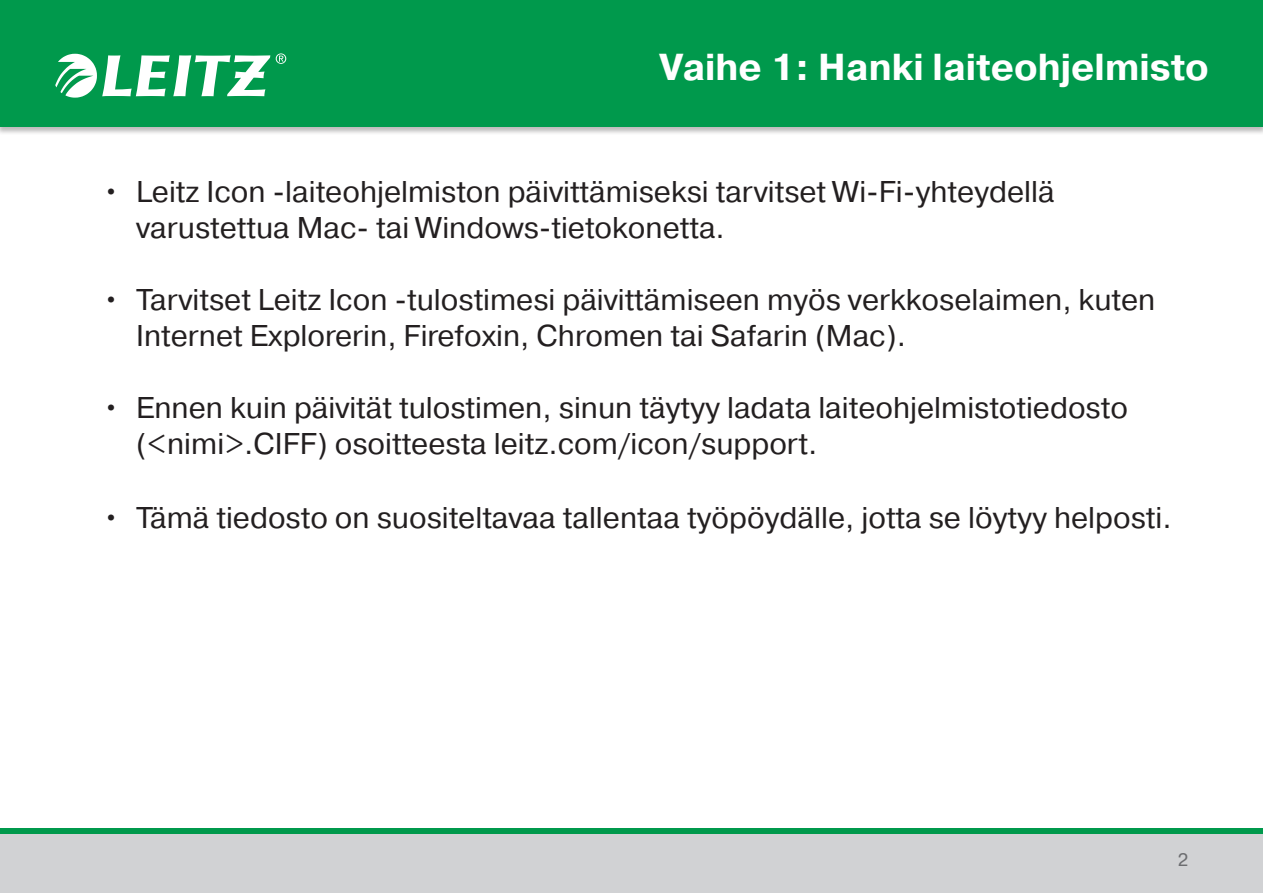
<style>
.page{position:relative;width:1263px;height:893px;background:#fff}
.page>*{position:absolute;margin:0;border:0;box-sizing:border-box;transform-origin:0 0}
.t1{font:700 37.5px "Pragmatica";color:#fff}
.t2{font:30px/36px "Pragmatica";color:#231f20}
.t3{font:18px "Pragmatica";color:#6c6d70}
</style>
<div class="page">
<div style="left:0;top:0;width:1263px;height:135px;background:#231f20;opacity:.3"></div>
<div style="left:0;top:0;width:1263px;height:126px;background:#00994c"></div>
<img style="left:55px;top:53px;width:231px;height:45px">
<div style="left:0;top:828px;width:1263px;height:6px;background:#00994c"></div>
<div style="left:0;top:834px;width:1263px;height:59px;background:#d1d2d4"></div>
<p class="t1" style="left:660px;top:43px;width:551px">Vaihe 1: Hanki laiteohjelmisto</p>
<p class="t2" style="left:136px;top:174px;width:920px;text-indent:-34px">• Leitz Icon -laiteohjelmiston päivittämiseksi tarvitset Wi-Fi-yhteydellä varustettua Mac- tai Windows-tietokonetta.</p>
<p class="t2" style="left:136px;top:282px;width:1021px;text-indent:-34px">• Tarvitset Leitz Icon -tulostimesi päivittämiseen myös verkkoselaimen, kuten<br>Internet Explorerin, Firefoxin, Chromen tai Safarin (Mac).</p>
<p class="t2" style="left:136px;top:390px;width:993px;text-indent:-34px">• Ennen kuin päivität tulostimen, sinun täytyy ladata laiteohjelmistotiedosto (&lt;nimi&gt;.CIFF) osoitteesta leitz.com/icon/support.</p>
<p class="t2" style="left:102px;top:500px;width:1071px">• Tämä tiedosto on suositeltavaa tallentaa työpöydälle, jotta se löytyy helposti.</p>
<p class="t3" style="left:1178px;top:849px;width:12px">2</p>
</div>
